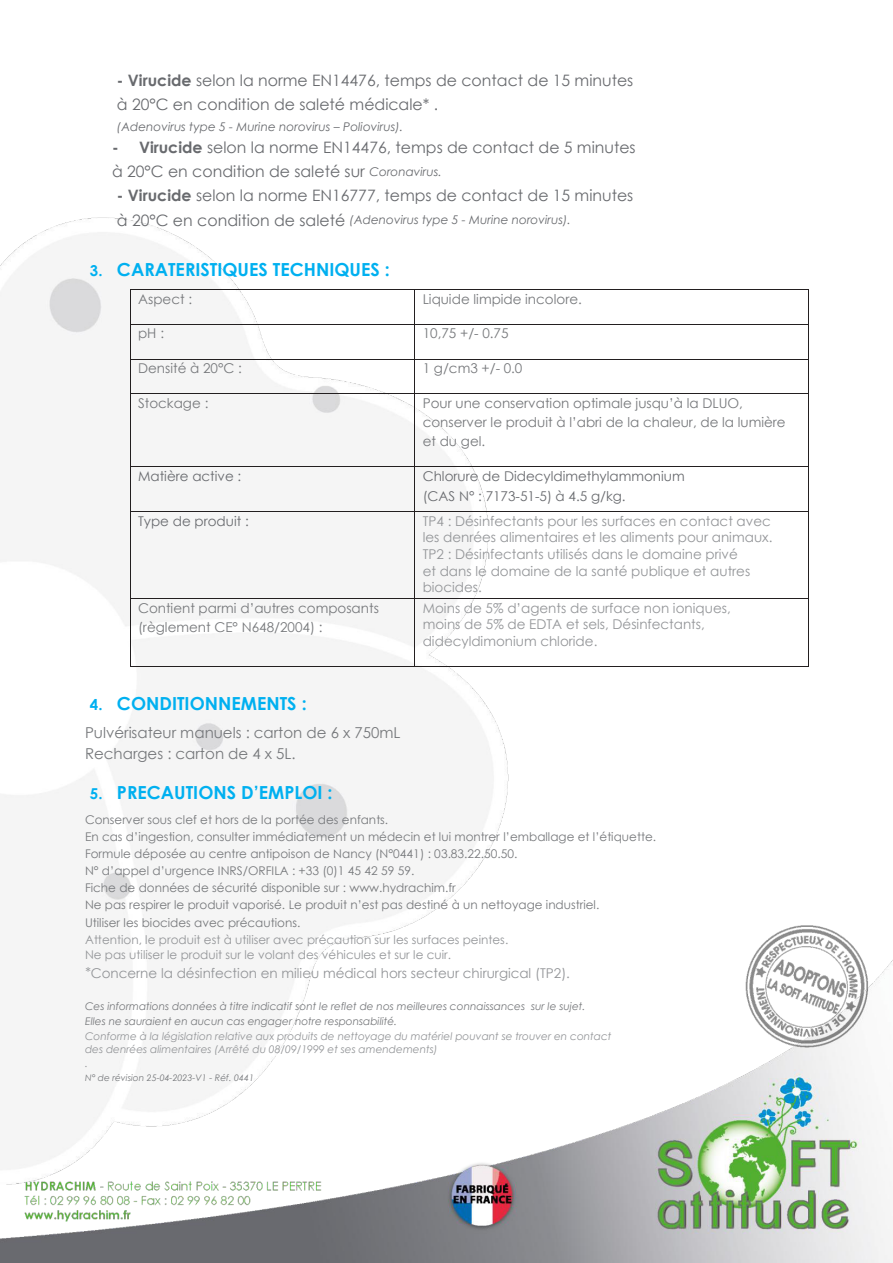
<style>
.page{position:relative;width:893px;height:1263px;background:#fff}
.page>*{position:absolute;margin:0;border:0;box-sizing:border-box;transform-origin:0 0}
.t1{font:700 18px "Century Gothic";color:#00b0f0}
.t2{font:15.75px/24.5px "Century Gothic";color:#686a6e}
.t3{font:15px/21.1px "Century Gothic";color:#76787b}
.t4{font:13.5px/16.5px "Century Gothic";color:#939598}
.t5{font:13.5px/19px "Century Gothic";color:#76787b}
.t6{font:13.5px/20px "Century Gothic";color:#686a6e}
.t7{font:12px/17px "Century Gothic";color:#76787b}
.t8{font:12px/14.5px "Century Gothic";color:#939598}
.t9{font:italic 12px "Century Gothic";color:#686a6e}
.t10{font:italic 10.5px/12.9px "Century Gothic";color:#939598}
.t11{font:italic 10.5px/14.9px "Century Gothic";color:#76787b}
.t12{font:italic 9px "Century Gothic";color:#76787b}
.s1{font-weight:700}
.s2{font-style:italic;font-size:12px}
.s3{font-style:normal;font-size:15.75px}
.s4{font-size:15px}
.s5{font-style:italic}
</style>
<div class="page">
<img style="left:0;top:217px;width:893px;height:1046px">
<hr style="left:130px;top:289px;width:284px;height:1px;background:#231f20">
<hr style="left:415px;top:289px;width:393px;height:1px;background:#231f20">
<hr style="left:130px;top:290px;width:1px;height:34px;background:#231f20">
<hr style="left:414px;top:290px;width:1px;height:34px;background:#231f20">
<hr style="left:808px;top:290px;width:1px;height:34px;background:#231f20">
<hr style="left:130px;top:324px;width:284px;height:1px;background:#231f20">
<hr style="left:415px;top:324px;width:393px;height:1px;background:#231f20">
<hr style="left:130px;top:325px;width:1px;height:34px;background:#231f20">
<hr style="left:414px;top:325px;width:1px;height:34px;background:#231f20">
<hr style="left:808px;top:325px;width:1px;height:34px;background:#231f20">
<hr style="left:130px;top:359px;width:284px;height:1px;background:#231f20">
<hr style="left:415px;top:359px;width:393px;height:1px;background:#231f20">
<hr style="left:130px;top:359px;width:1px;height:35px;background:#231f20">
<hr style="left:414px;top:359px;width:1px;height:35px;background:#231f20">
<hr style="left:808px;top:359px;width:1px;height:35px;background:#231f20">
<hr style="left:130px;top:394px;width:284px;height:1px;background:#231f20">
<hr style="left:415px;top:394px;width:393px;height:1px;background:#231f20">
<hr style="left:130px;top:394px;width:1px;height:72px;background:#231f20">
<hr style="left:414px;top:394px;width:1px;height:72px;background:#231f20">
<hr style="left:808px;top:394px;width:1px;height:72px;background:#231f20">
<hr style="left:130px;top:466px;width:284px;height:1px;background:#231f20">
<hr style="left:415px;top:466px;width:393px;height:1px;background:#231f20">
<hr style="left:130px;top:467px;width:1px;height:44px;background:#231f20">
<hr style="left:414px;top:467px;width:1px;height:44px;background:#231f20">
<hr style="left:808px;top:467px;width:1px;height:44px;background:#231f20">
<hr style="left:130px;top:511px;width:284px;height:1px;background:#231f20">
<hr style="left:415px;top:511px;width:393px;height:1px;background:#231f20">
<hr style="left:130px;top:512px;width:1px;height:86px;background:#231f20">
<hr style="left:414px;top:512px;width:1px;height:86px;background:#231f20">
<hr style="left:808px;top:512px;width:1px;height:86px;background:#231f20">
<hr style="left:130px;top:598px;width:284px;height:1px;background:#231f20">
<hr style="left:415px;top:598px;width:393px;height:1px;background:#231f20">
<hr style="left:130px;top:599px;width:1px;height:67px;background:#231f20">
<hr style="left:130px;top:666px;width:284px;height:1px;background:#231f20">
<hr style="left:414px;top:599px;width:1px;height:67px;background:#231f20">
<hr style="left:415px;top:666px;width:393px;height:1px;background:#231f20">
<hr style="left:808px;top:599px;width:1px;height:67px;background:#231f20">
<h2 class="t2" style="left:117px;top:68px;width:518px"><span class="s1">- Virucide</span> selon la norme EN14476, temps de contact de 15 minutes à 20°C en condition de saleté médicale* .</h2>
<p class="t9" style="left:117px;top:118px;width:288px">(Adenovirus type 5 - Murine norovirus – Poliovirus).</p>
<h2 class="t2" style="left:112px;top:135px;width:525px"><span class="s1">- Virucide</span> selon la norme EN14476, temps de contact de 5 minutes à 20°C en condition de saleté sur <span class="s2">Coronavirus.</span></h2>
<h2 class="t2" style="left:117px;top:183px;width:518px"><span class="s1">- Virucide</span> selon la norme EN16777, temps de contact de 15 minutes</h2>
<p class="t9" style="left:117px;top:212px;width:455px"><span class="s3">à 20°C en condition de saleté</span> (Adenovirus type 5 - Murine norovirus).</p>
<h1 class="t1" style="left:90px;top:256px;width:301px"><span class="s4">3.</span> CARATERISTIQUES TECHNIQUES :</h1>
<p class="t5" style="left:138px;top:289px;width:56px">Aspect :</p>
<p class="t5" style="left:423px;top:289px;width:161px">Liquide limpide incolore.</p>
<p class="t5" style="left:138px;top:324px;width:27px">pH :</p>
<p class="t5" style="left:423px;top:324px;width:87px">10,75 +/- 0.75</p>
<p class="t5" style="left:138px;top:359px;width:105px">Densité à 20°C :</p>
<p class="t5" style="left:423px;top:359px;width:101px">1 g/cm3 +/- 0.0</p>
<p class="t5" style="left:138px;top:393px;width:72px">Stockage :</p>
<p class="t5" style="left:423px;top:393px;width:364px">Pour une conservation optimale jusqu’à la DLUO, conserver le produit à l’abri de la chaleur, de la lumière et du gel.</p>
<p class="t6" style="left:138px;top:466px;width:105px">Matière active :</p>
<p class="t6" style="left:423px;top:466px;width:264px">Chlorure de Didecyldimethylammonium (CAS N° : 7173-51-5) à 4.5 g/kg.</p>
<p class="t6" style="left:138px;top:511px;width:112px">Type de produit :</p>
<p class="t4" style="left:423px;top:512px;width:351px">TP4 : Désinfectants pour les surfaces en contact avec les denrées alimentaires et les aliments pour animaux.<br>TP2 : Désinfectants utilisés dans le domaine privé<br>et dans le domaine de la santé publique et autres biocides.</p>
<p class="t5" style="left:138px;top:598px;width:242px">Contient parmi d’autres composants (règlement CE° N648/2004) :</p>
<p class="t4" style="left:423px;top:599px;width:309px">Moins de 5% d’agents de surface non ioniques, moins de 5% de EDTA et sels, Désinfectants, didecyldimonium chloride.</p>
<h1 class="t1" style="left:90px;top:690px;width:218px"><span class="s4">4.</span> CONDITIONNEMENTS :</h1>
<p class="t3" style="left:85px;top:722px;width:317px">Pulvérisateur manuels : carton de 6 x 750mL<br>Recharges : carton de 4 x 5L.</p>
<h1 class="t1" style="left:90px;top:779px;width:244px"><span class="s4">5.</span> PRECAUTIONS D’EMPLOI :</h1>
<p class="t7" style="left:85px;top:811px;width:573px">Conserver sous clef et hors de la portée des enfants.<br>En cas d’ingestion, consulter immédiatement un médecin et lui montrer l’emballage et l’étiquette.<br>Formule déposée au centre antipoison de Nancy (N°0441) : 03.83.22.50.50.<br>N° d’appel d’urgence INRS/ORFILA : +33 (0)1 45 42 59 59.<br>Fiche de données de sécurité disponible sur : www.hydrachim.fr<br>Ne pas respirer le produit vaporisé. Le produit n’est pas destiné à un nettoyage industriel.</p>
<p class="t7" style="left:85px;top:914px;width:217px">Utiliser les biocides avec précautions.</p>
<p class="t8" style="left:85px;top:933px;width:425px">Attention, le produit est à utiliser avec précaution sur les surfaces peintes.<br>Ne pas utiliser le produit sur le volant des véhicules et sur le cuir.</p>
<p class="t4" style="left:85px;top:964px;width:486px"><span class="s5">*</span>Concerne la désinfection en milieu médical hors secteur chirurgical (TP2).</p>
<p class="t11" style="left:85px;top:999px;width:502px">Ces informations données à titre indicatif sont le reflet de nos meilleures connaissances sur le sujet.<br>Elles ne sauraient en aucun cas engager notre responsabilité.</p>
<p class="t10" style="left:85px;top:1029px;width:528px">Conforme à la législation relative aux produits de nettoyage du matériel pouvant se trouver en contact des denrées alimentaires (Arrêté du 08/09/1999 et ses amendements)</p>
<p class="t10" style="left:85px;top:1057px;width:4px">.</p>
<p class="t12" style="left:85px;top:1071px;width:170px">N° de révision 25-04-2023-V1 - Réf. 0441</p>
</div>
